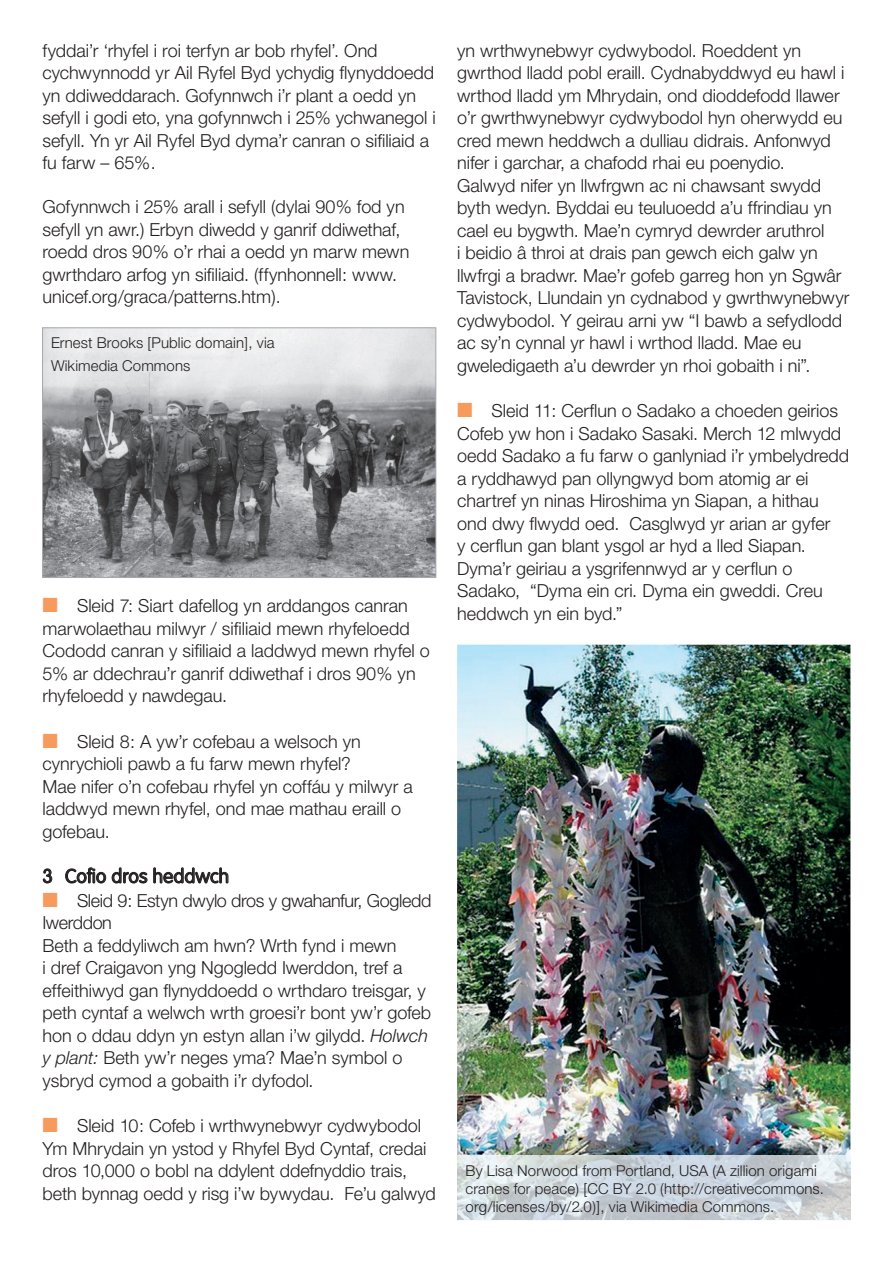
<style>
.page{position:relative;width:893px;height:1263px;background:#fff}
.page>*{position:absolute;margin:0;border:0;box-sizing:border-box;transform-origin:0 0}
.t1{font:300 19.5px "VAG Rounded Std";color:#231f20}
.t2{font:300 18px/22.5px "Helvetica Neue";color:#231f20}
.t3{font:300 15px/18px "Helvetica Neue";letter-spacing:.005em;color:#231f20}
.s1{color:#f79a5d}
.s2{font-style:italic}
</style>
<div class="page">
<svg style="left:43px;top:868px;width:9px;height:15px"></svg>
<svg style="left:65px;top:867px;width:41px;height:16px"></svg>
<svg style="left:112px;top:867px;width:116px;height:17px"></svg>
<img style="left:44px;top:329px;width:390px;height:247px">
<div style="left:42px;top:327px;width:394px;height:251px;border:1px solid #a8a9ad"></div>
<img style="left:457px;top:645px;width:393px;height:511px">
<img style="left:457px;top:1156px;width:393px;height:63px">
<p class="t2" style="left:43px;top:39px;width:395px">fyddai’r ‘rhyfel i roi terfyn ar bob rhyfel’. Ond cychwynnodd yr Ail Ryfel Byd ychydig flynyddoedd yn ddiweddarach. Gofynnwch i’r plant a oedd yn sefyll i godi eto, yna gofynnwch i 25% ychwanegol i sefyll. Yn yr Ail Ryfel Byd dyma’r canran o sifiliaid a fu farw – 65%.</p>
<p class="t2" style="left:43px;top:195px;width:368px">Gofynnwch i 25% arall i sefyll (dylai 90% fod yn sefyll yn awr.) Erbyn diwedd y ganrif ddiwethaf, roedd dros 90% o’r rhai a oedd yn marw mewn gwrthdaro arfog yn sifiliaid. (ffynhonnell: www. unicef.org/graca/patterns.htm).</p>
<p class="t3" style="left:51px;top:331px;width:225px;line-height:22.5px">Ernest Brooks [Public domain], via<br>Wikimedia Commons</p>
<p class="t2" style="left:43px;top:594px;width:389px"><span class="s1">■</span> Sleid 7: Siart dafellog yn arddangos canran marwolaethau milwyr / sifiliaid mewn rhyfeloedd Cododd canran y sifiliaid a laddwyd mewn rhyfel o 5% ar ddechrau’r ganrif ddiwethaf i dros 90% yn rhyfeloedd y nawdegau.</p>
<p class="t2" style="left:43px;top:729px;width:372px"><span class="s1">■</span> Sleid 8: A yw’r cofebau a welsoch yn cynrychioli pawb a fu farw mewn rhyfel?<br>Mae nifer o’n cofebau rhyfel yn coffáu y milwyr a laddwyd mewn rhyfel, ond mae mathau eraill o gofebau.</p>
<p class="t1" style="left:43px;top:865px;width:188px">3 Cofio dros heddwch</p>
<p class="t2" style="left:43px;top:889px;width:390px"><span class="s1">■</span> Sleid 9: Estyn dwylo dros y gwahanfur, Gogledd Iwerddon<br>Beth a feddyliwch am hwn? Wrth fynd i mewn<br>i dref Craigavon yng Ngogledd Iwerddon, tref a effeithiwyd gan flynyddoedd o wrthdaro treisgar, y peth cyntaf a welwch wrth groesi’r bont yw’r gofeb hon o ddau ddyn yn estyn allan i’w gilydd. <span class="s2">Holwch y plant:</span> Beth yw’r neges yma? Mae’n symbol o ysbryd cymod a gobaith i’r dyfodol.</p>
<p class="t2" style="left:43px;top:1114px;width:395px"><span class="s1">■</span> Sleid 10: Cofeb i wrthwynebwyr cydwybodol Ym Mhrydain yn ystod y Rhyfel Byd Cyntaf, credai dros 10,000 o bobl na ddylent ddefnyddio trais, beth bynnag oedd y risg i’w bywydau. Fe’u galwyd</p>
<p class="t2" style="left:457px;top:39px;width:394px">yn wrthwynebwyr cydwybodol. Roeddent yn gwrthod lladd pobl eraill. Cydnabyddwyd eu hawl i wrthod lladd ym Mhrydain, ond dioddefodd llawer o’r gwrthwynebwyr cydwybodol hyn oherwydd eu cred mewn heddwch a dulliau didrais. Anfonwyd nifer i garchar, a chafodd rhai eu poenydio.<br>Galwyd nifer yn llwfrgwn ac ni chawsant swydd byth wedyn. Byddai eu teuluoedd a’u ffrindiau yn cael eu bygwth. Mae’n cymryd dewrder aruthrol<br>i beidio â throi at drais pan gewch eich galw yn llwfrgi a bradwr. Mae’r gofeb garreg hon yn Sgwâr Tavistock, Llundain yn cydnabod y gwrthwynebwyr cydwybodol. Y geirau arni yw “I bawb a sefydlodd ac sy’n cynnal yr hawl i wrthod lladd. Mae eu gweledigaeth a’u dewrder yn rhoi gobaith i ni”.</p>
<p class="t2" style="left:457px;top:399px;width:394px"><span class="s1">■</span> Sleid 11: Cerflun o Sadako a choeden geirios Cofeb yw hon i Sadako Sasaki. Merch 12 mlwydd oedd Sadako a fu farw o ganlyniad i’r ymbelydredd a ryddhawyd pan ollyngwyd bom atomig ar ei chartref yn ninas Hiroshima yn Siapan, a hithau ond dwy flwydd oed. Casglwyd yr arian ar gyfer<br>y cerflun gan blant ysgol ar hyd a lled Siapan.<br>Dyma’r geiriau a ysgrifennwyd ar y cerflun o Sadako, “Dyma ein cri. Dyma ein gweddi. Creu heddwch yn ein byd.”</p>
<p class="t3" style="left:466px;top:1161px;width:360px">By Lisa Norwood from Portland, USA (A zillion origami cranes for peace) [CC BY 2.0 (http://creativecommons. org/licenses/by/2.0)], via Wikimedia Commons.</p>
</div>
